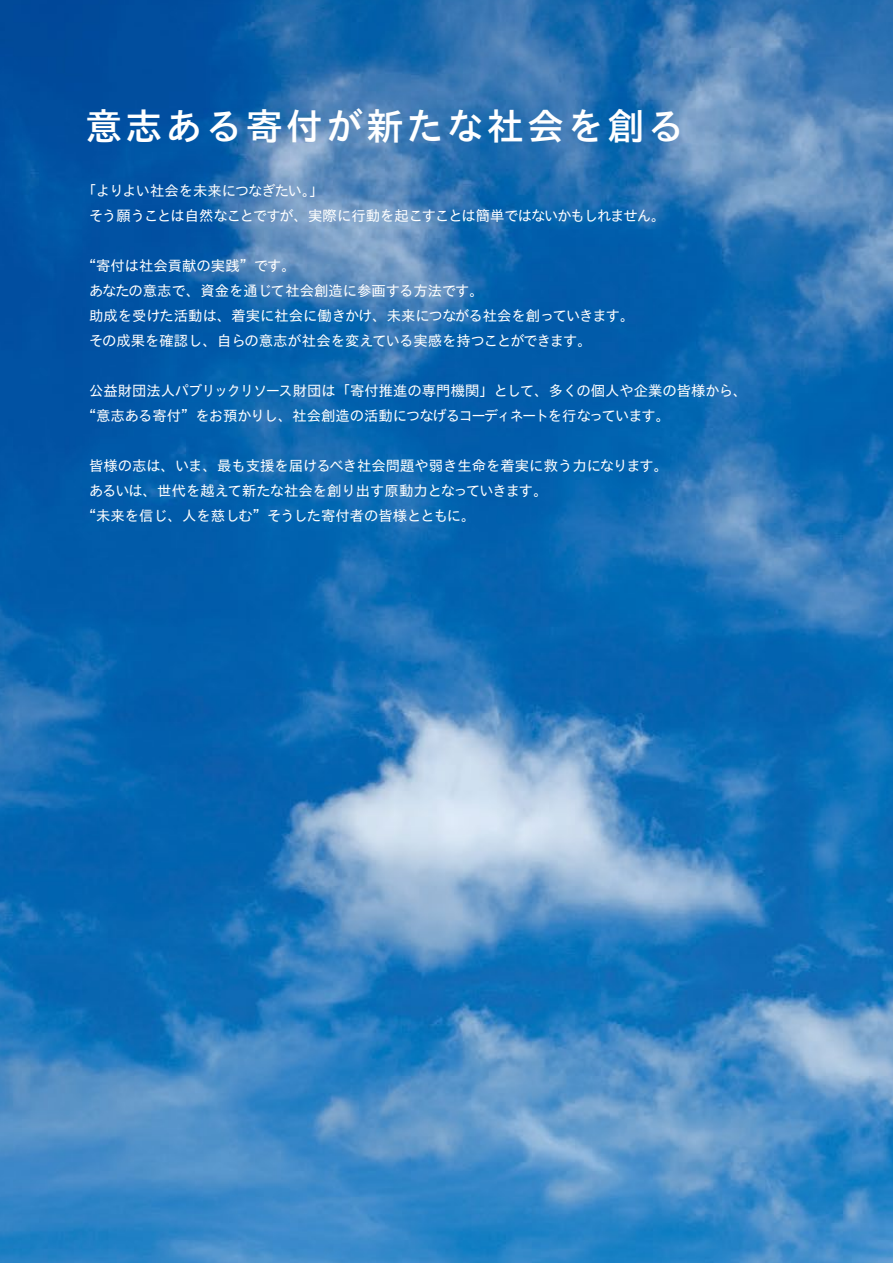
<style>
.page{position:relative;width:893px;height:1263px;background:#fff}
.page>*{position:absolute;margin:0;border:0;box-sizing:border-box;transform-origin:0 0}
.t1{font:37.2px "TB Go Std DB";letter-spacing:.08em;color:#fff}
.t2{font:14.4px/25px "TB Go Std R";color:#fff}
.t3{font:14.4px/25px "TB Go Std R";letter-spacing:-.08em;color:#fff}
</style>
<div class="page">
<img style="left:0;top:0;width:893px;height:1263px">
<h1 class="t1" style="left:85px;top:94px;width:601px">意志ある寄付が新たな社会を創る</h1>
<p class="t3" style="left:89px;top:178px;width:578px;text-indent:-7px">「よりよい社会を未来につなぎたい。」<br>そう願うことは自然なことですが、実際に行動を起こすことは簡単ではないかもしれません。</p>
<p class="t2" style="left:89px;top:253px;width:547px;text-indent:-7px">“寄付は社会貢献の実践”です。<br>あなたの意志で、資金を通じて社会創造に参画する方法です。<br>助成を受けた活動は、着実に社会に働きかけ、未来につながる社会を創っていきます。その成果を確認し、自らの意志が社会を変えている実感を持つことができます。</p>
<p class="t2" style="left:82px;top:377px;width:667px;text-indent:7px">公益財団法人パブリックリソース財団は「寄付推進の専門機関」として、多くの個人や企業の皆様から、“意志ある寄付”をお預かりし、社会創造の活動につなげるコーディネートを行なっています。</p>
<p class="t2" style="left:89px;top:452px;width:581px">皆様の志は、いま、最も支援を届けるべき社会問題や弱き生命を着実に救う力になります。</p>
<p class="t2" style="left:89px;top:477px;width:460px">あるいは、世代を越えて新たな社会を創り出す原動力となっていきます。</p>
<p class="t2" style="left:82px;top:502px;width:395px">“未来を信じ、人を慈しむ”そうした寄付者の皆様とともに。</p>
</div>
